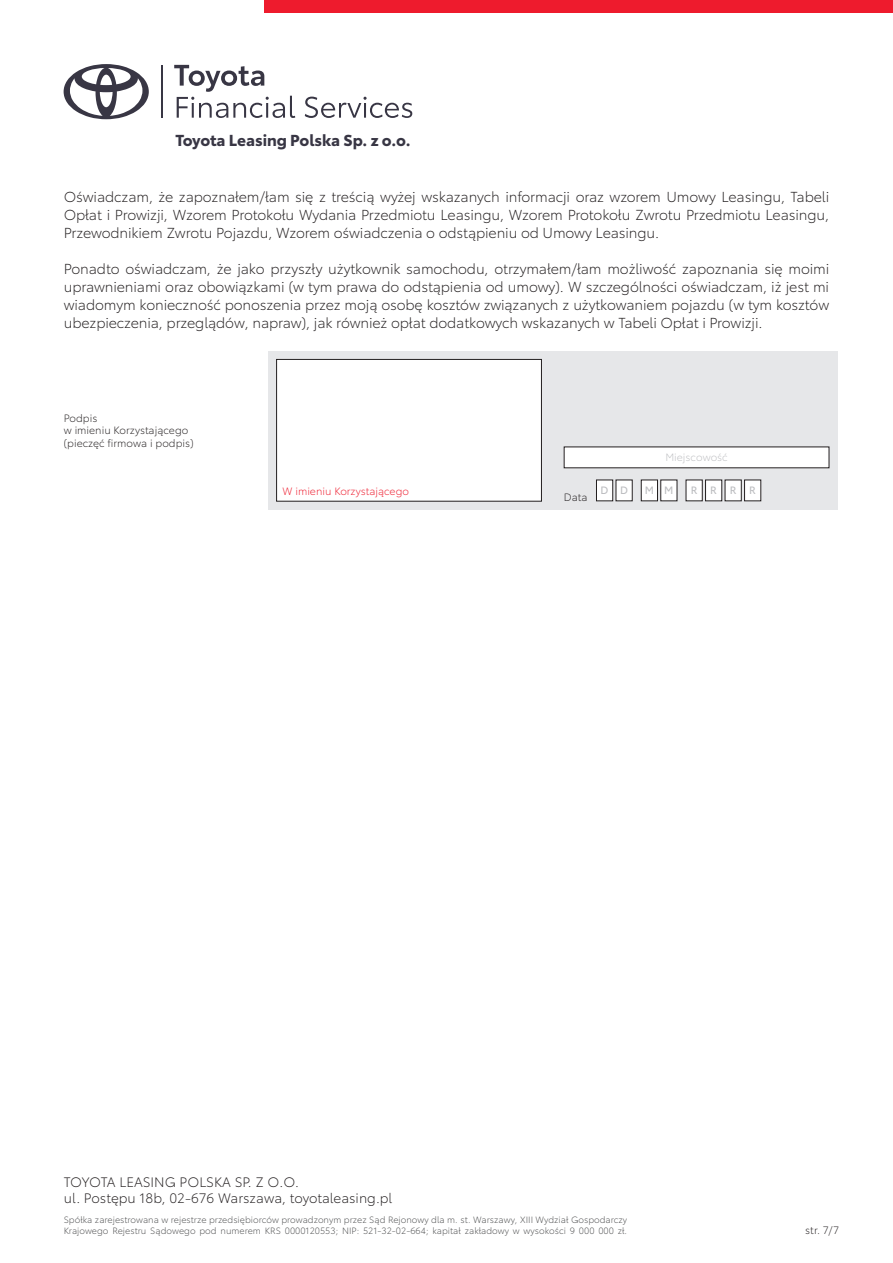
<style>
.page{position:relative;width:893px;height:1263px;background:#fff}
.page>*{position:absolute;margin:0;border:0;box-sizing:border-box;transform-origin:0 0}
.t1{font:700 15.75px "Toyota Type";color:#383644}
.t2{font:300 14.25px/18px "Toyota Type";letter-spacing:-.01em;color:#231f20;text-align:justify}
.t3{font:300 13.5px/16.2px "Toyota Type";color:#231f20}
.t4{font:300 10.5px/12.6px "Toyota Type";color:#231f20}
.t5{font:300 10.5px "Toyota Type";color:#ee1b2d}
.t6{font:300 10.5px "Toyota Type";color:#bcbdc0}
.t7{font:10.5px "Toyota Type";color:#bcbdc0}
.t8{font:300 9px/10.8px "Toyota Type";color:#4b4c4d}
</style>
<div class="page">
<hr style="left:161px;top:65px;width:2px;height:53px;background:#383644">
<svg style="left:64px;top:64px;width:85px;height:55px"></svg>
<svg style="left:174px;top:65px;width:121px;height:53px"></svg>
<svg style="left:305px;top:97px;width:107px;height:21px"></svg>
<div style="left:264px;top:0;width:629px;height:13px;background:#ee1b2d"></div>
<div style="left:268px;top:351px;width:570px;height:159px;background:#e6e7e9"></div>
<div style="left:277px;top:359px;width:264px;height:142px;background:#fff"></div>
<div style="left:276px;top:359px;width:266px;height:142px;border:1px solid #231f20"></div>
<div style="left:596px;top:480px;width:17px;height:21px;background:#fff"></div>
<div style="left:596px;top:480px;width:17px;height:21px;border:1px solid #231f20"></div>
<div style="left:616px;top:480px;width:16px;height:21px;background:#fff"></div>
<div style="left:641px;top:480px;width:16px;height:21px;background:#fff"></div>
<div style="left:641px;top:480px;width:17px;height:21px;border:1px solid #231f20"></div>
<div style="left:661px;top:480px;width:16px;height:21px;background:#fff"></div>
<div style="left:686px;top:480px;width:16px;height:21px;background:#fff"></div>
<div style="left:705px;top:480px;width:17px;height:21px;background:#fff"></div>
<div style="left:705px;top:480px;width:17px;height:21px;border:1px solid #231f20"></div>
<div style="left:725px;top:480px;width:16px;height:21px;background:#fff"></div>
<div style="left:744px;top:480px;width:17px;height:21px;background:#fff"></div>
<div style="left:744px;top:480px;width:17px;height:21px;border:1px solid #231f20"></div>
<div style="left:564px;top:447px;width:265px;height:21px;background:#fff"></div>
<p class="t1" style="left:175px;top:128px;width:237px">Toyota Leasing Polska Sp. z o.o.</p>
<p class="t2" style="left:64px;top:187px;width:767px">Oświadczam, że zapoznałem/łam się z treścią wyżej wskazanych informacji oraz wzorem Umowy Leasingu, Tabeli Opłat i Prowizji, Wzorem Protokołu Wydania Przedmiotu Leasingu, Wzorem Protokołu Zwrotu Przedmiotu Leasingu, Przewodnikiem Zwrotu Pojazdu, Wzorem oświadczenia o odstąpieniu od Umowy Leasingu.</p>
<p class="t2" style="left:64px;top:259px;width:767px">Ponadto oświadczam, że jako przyszły użytkownik samochodu, otrzymałem/łam możliwość zapoznania się moimi uprawnieniami oraz obowiązkami (w tym prawa do odstąpienia od umowy). W szczególności oświadczam, iż jest mi wiadomym konieczność ponoszenia przez moją osobę kosztów związanych z użytkowaniem pojazdu (w tym kosztów ubezpieczenia, przeglądów, napraw), jak również opłat dodatkowych wskazanych w Tabeli Opłat i Prowizji.</p>
<p class="t4" style="left:64px;top:411px;width:131px">Podpis<br>w imieniu Korzystającego (pieczęć firmowa i podpis)</p>
<p class="t5" style="left:283px;top:484px;width:128px">W imieniu Korzystającego</p>
<p class="t4" style="left:564px;top:490px;width:25px">Data</p>
<p class="t6" style="left:665px;top:450px;width:64px">Miejscowość</p>
<p class="t7" style="left:601px;top:482px;width:29px">D D</p>
<p class="t7" style="left:645px;top:482px;width:30px">M M</p>
<p class="t7" style="left:691px;top:482px;width:67px">RRRR</p>
<p class="t3" style="left:64px;top:1173px;width:330px">TOYOTA LEASING POLSKA SP. Z O.O.<br>ul. Postępu 18b, 02-676 Warszawa, toyotaleasing.pl</p>
<p class="t8" style="left:64px;top:1214px;width:565px">Spółka zarejestrowana w rejestrze przedsiębiorców prowadzonym przez Sąd Rejonowy dla m. st. Warszawy, XIII Wydział Gospodarczy<br>Krajowego Rejestru Sądowego pod numerem KRS 0000120553; NIP: 521-32-02-664; kapitał zakładowy w wysokości 9 000 000 zł.</p>
<p class="t4" style="left:805px;top:1223px;width:35px">str. 7/7</p>
</div>
